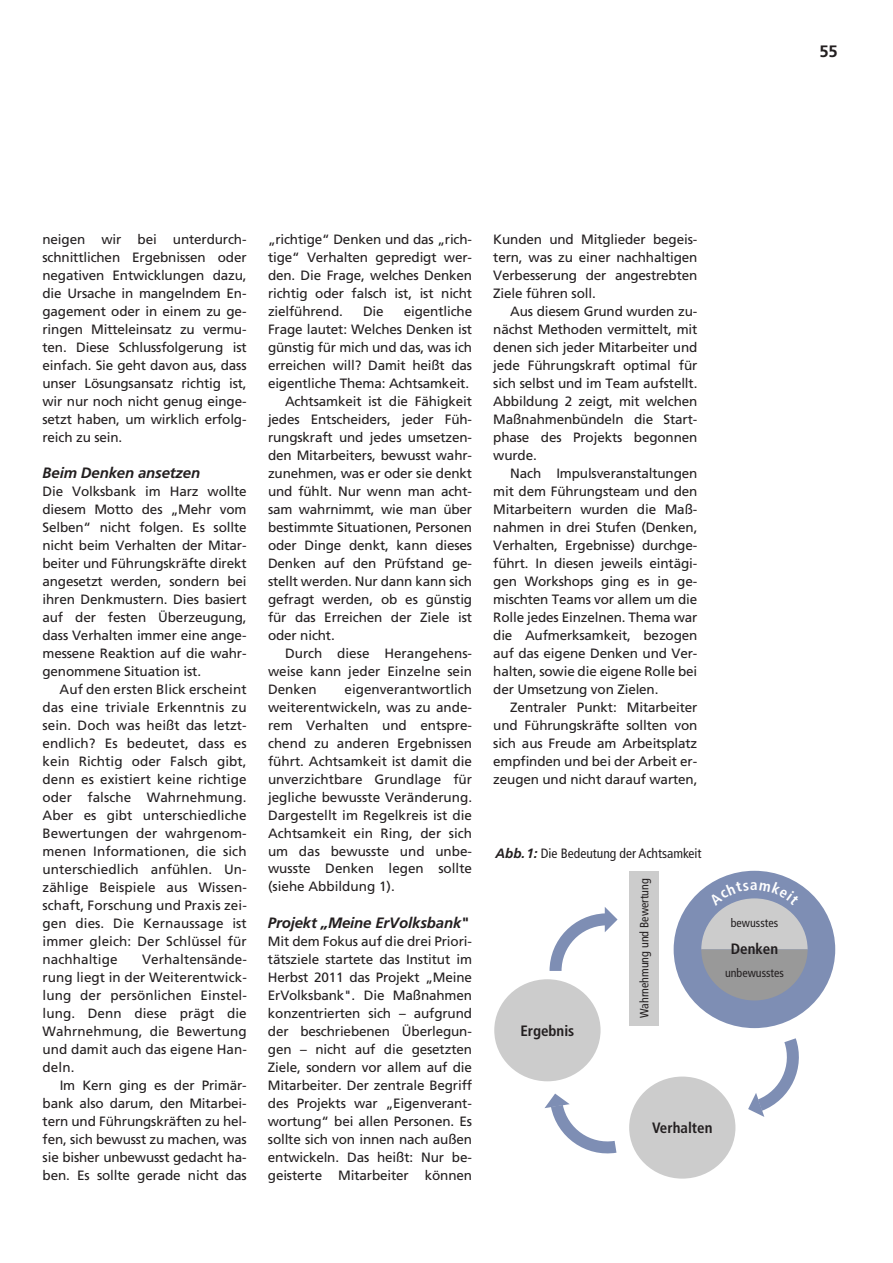
<style>
.page{position:relative;width:893px;height:1263px;background:#fff}
.page>*{position:absolute;margin:0;border:0;box-sizing:border-box;transform-origin:0 0}
.t1{font:700 16.5px "Frutiger LT Std";color:#231f20}
.t2{font:italic 700 15px "Frutiger LT Std";letter-spacing:-.01em;color:#231f20}
.t3{font:700 condensed 15px "Frutiger";color:#231f20}
.t4{font:13.5px/18px "Frutiger LT Std";letter-spacing:-.01em;color:#231f20;text-align:justify}
.t5{font:condensed 13.5px "Frutiger";color:#231f20}
.t6{font:condensed 12px "Frutiger";color:#231f20}
.s1{font-weight:700;font-style:italic;font-stretch:normal}
</style>
<div class="page">
<div style="left:629px;top:1076px;width:106px;height:102px;background:#ccc;border-radius:50%"></div>
<div style="left:494px;top:979px;width:107px;height:102px;background:#ccc;border-radius:50%"></div>
<div style="left:674px;top:871px;width:161px;height:157px;background:#7e8eb4;border-radius:50%"></div>
<svg style="left:748px;top:1038px;width:51px;height:79px"></svg>
<svg style="left:544px;top:1093px;width:72px;height:61px"></svg>
<svg style="left:549px;top:907px;width:68px;height:64px"></svg>
<div style="left:629px;top:871px;width:30px;height:154px;background:#ccc"></div>
<svg style="left:701px;top:882px;width:107px;height:118px"></svg>
<p class="t1" style="left:819px;top:44px;width:20px">55</p>
<p class="t4" style="left:43px;top:231px;width:206px">neigen wir bei unterdurch&shy;schnittlichen Ergebnissen oder negativen Entwicklungen dazu, die Ursache in mangelndem En&shy;gagement oder in einem zu ge&shy;ringen Mitteleinsatz zu vermu&shy;ten. Diese Schlussfolgerung ist einfach. Sie geht davon aus, dass unser Lösungsansatz richtig ist, wir nur noch nicht genug einge&shy;setzt haben, um wirklich erfolg&shy;reich zu sein.</p>
<p class="t2" style="left:43px;top:466px;width:159px">Beim Denken ansetzen</p>
<p class="t4" style="left:43px;top:483px;width:206px">Die Volksbank im Harz wollte diesem Motto des „Mehr vom Selben“ nicht folgen. Es sollte nicht beim Verhalten der Mitar&shy;beiter und Führungskräfte direkt angesetzt werden, sondern bei ihren Denkmustern. Dies basiert auf der festen Überzeugung, dass Verhalten immer eine ange&shy;messene Reaktion auf die wahr&shy;genommene Situation ist.</p>
<p class="t4" style="left:43px;top:681px;width:206px;text-indent:17px">Auf den ersten Blick erscheint das eine triviale Erkenntnis zu sein. Doch was heißt das letzt&shy;endlich? Es bedeutet, dass es kein Richtig oder Falsch gibt, denn es existiert keine richtige oder falsche Wahrnehmung.<br>Aber es gibt unterschiedliche Bewertungen der wahrgenom&shy;menen Informationen, die sich unterschiedlich anfühlen. Un&shy;zählige Beispiele aus Wissen&shy;schaft, Forschung und Praxis zei&shy;gen dies. Die Kernaussage ist immer gleich: Der Schlüssel für nachhaltige</p>
<p class="t4" style="left:43px;top:951px;width:206px;text-indent:100px">Verhaltensände&shy;rung liegt in der Weiterentwick&shy;lung der persönlichen Einstel&shy;lung. Denn diese prägt die Wahrnehmung, die Bewertung und damit auch das eigene Han&shy;deln.</p>
<p class="t4" style="left:43px;top:1077px;width:206px;text-indent:17px">Im Kern ging es der Primär&shy;bank also darum, den Mitarbei&shy;tern und Führungskräften zu hel&shy;fen, sich bewusst zu machen, was sie bisher unbewusst gedacht ha&shy;ben. Es sollte gerade nicht das</p>
<p class="t4" style="left:268px;top:231px;width:206px">„richtige“ Denken und das „rich&shy;tige“ Verhalten gepredigt wer&shy;den. Die Frage, welches Denken richtig oder falsch ist, ist nicht zielführend.</p>
<p class="t4" style="left:363px;top:303px;width:22px">Die</p>
<p class="t4" style="left:404px;top:303px;width:70px">eigentliche</p>
<p class="t4" style="left:268px;top:321px;width:206px">Frage lautet: Welches Denken ist</p>
<p class="t4" style="left:268px;top:339px;width:206px">günstig für mich und das, was ich</p>
<p class="t4" style="left:268px;top:357px;width:206px">erreichen will? Damit heißt das</p>
<p class="t4" style="left:268px;top:375px;width:203px">eigentliche Thema: Achtsamkeit.</p>
<p class="t4" style="left:285px;top:393px;width:189px">Achtsamkeit ist die Fähigkeit</p>
<p class="t4" style="left:268px;top:411px;width:205px">jedes Entscheiders, jeder Füh-</p>
<p class="t4" style="left:268px;top:429px;width:205px">rungskraft und jedes umsetzen-</p>
<p class="t4" style="left:268px;top:447px;width:205px">den Mitarbeiters, bewusst wahr-</p>
<p class="t4" style="left:268px;top:465px;width:206px">zunehmen, was er oder sie denkt</p>
<p class="t4" style="left:268px;top:483px;width:205px">und fühlt. Nur wenn man acht-</p>
<p class="t4" style="left:268px;top:501px;width:206px">sam wahrnimmt, wie man über</p>
<p class="t4" style="left:268px;top:519px;width:206px">bestimmte Situationen, Personen</p>
<p class="t4" style="left:268px;top:537px;width:206px">oder Dinge denkt, kann dieses</p>
<p class="t4" style="left:268px;top:555px;width:205px">Denken auf den Prüfstand ge-</p>
<p class="t4" style="left:268px;top:573px;width:206px">stellt werden. Nur dann kann sich</p>
<p class="t4" style="left:268px;top:591px;width:206px">gefragt werden, ob es günstig</p>
<p class="t4" style="left:268px;top:609px;width:206px">für das Erreichen der Ziele ist</p>
<p class="t4" style="left:268px;top:627px;width:68px">oder nicht.</p>
<p class="t4" style="left:285px;top:645px;width:189px">Durch diese Herangehens-</p>
<p class="t4" style="left:268px;top:663px;width:206px">weise kann jeder Einzelne sein</p>
<p class="t4" style="left:268px;top:681px;width:50px">Denken</p>
<p class="t4" style="left:268px;top:681px;width:206px;text-indent:77px">eigenverantwortlich weiterentwickeln, was zu ande&shy;rem Verhalten und entspre&shy;chend zu anderen Ergebnissen führt. Achtsamkeit ist damit die unverzichtbare Grundlage für jegliche bewusste Veränderung.<br>Dargestellt im Regelkreis ist die Achtsamkeit ein Ring, der sich um das bewusste und unbe&shy;wusste Denken legen sollte (siehe Abbildung 1).</p>
<p class="t2" style="left:268px;top:916px;width:202px">Projekt „Meine ErVolksbank"</p>
<p class="t4" style="left:268px;top:933px;width:206px">Mit dem Fokus auf die drei Priori&shy;tätsziele startete das Institut im Herbst 2011 das Projekt „Meine ErVolksbank". Die Maßnahmen konzentrierten sich – aufgrund der beschriebenen Überlegun&shy;gen – nicht auf die gesetzten Ziele, sondern vor allem auf die Mitarbeiter. Der zentrale Begriff des Projekts war „Eigenverant&shy;wortung“ bei allen Personen. Es sollte sich von innen nach außen entwickeln. Das heißt: Nur be&shy;geisterte Mitarbeiter können</p>
<p class="t4" style="left:493px;top:231px;width:206px">Kunden und Mitglieder begeis&shy;tern, was zu einer nachhaltigen Verbesserung der angestrebten Ziele führen soll.</p>
<p class="t4" style="left:493px;top:303px;width:206px;text-indent:17px">Aus diesem Grund wurden zu&shy;nächst Methoden vermittelt, mit denen sich jeder Mitarbeiter und jede Führungskraft optimal für sich selbst und im Team aufstellt.<br>Abbildung 2 zeigt, mit welchen Maßnahmenbündeln die Start&shy;phase des Projekts begonnen wurde.</p>
<p class="t4" style="left:493px;top:465px;width:206px;text-indent:17px">Nach Impulsveranstaltungen mit dem Führungsteam und den Mitarbeitern wurden die Maß&shy;nahmen in drei Stufen (Denken, Verhalten, Ergebnisse) durchge&shy;führt. In diesen jeweils eintägi&shy;gen Workshops ging es in ge&shy;mischten Teams vor allem um die Rolle jedes Einzelnen. Thema war die Aufmerksamkeit, bezogen auf das eigene Denken und Ver&shy;halten, sowie die eigene Rolle bei der Umsetzung von Zielen.</p>
<p class="t4" style="left:493px;top:699px;width:206px;text-indent:17px">Zentraler Punkt: Mitarbeiter und Führungskräfte sollten von sich aus Freude am Arbeitsplatz empfinden und bei der Arbeit er&shy;zeugen und nicht darauf warten,</p>
<p class="t5" style="left:495px;top:848px;width:208px"><span class="s1">Abb.1:</span> Die Bedeutung der Achtsamkeit</p>
<p class="t3" style="left:520px;top:1025px;width:56px">Ergebnis</p>
<p class="t6" style="left:639px;top:1018px;width:141px;rotate:-90deg">Wahrnehmung und Bewertung</p>
<p class="t6" style="left:731px;top:918px;width:49px">bewusstes</p>
<p class="t3" style="left:731px;top:942px;width:49px">Denken</p>
<p class="t6" style="left:725px;top:967px;width:60px">unbewusstes</p>
<p class="t3" style="left:652px;top:1122px;width:62px">Verhalten</p>
</div>
